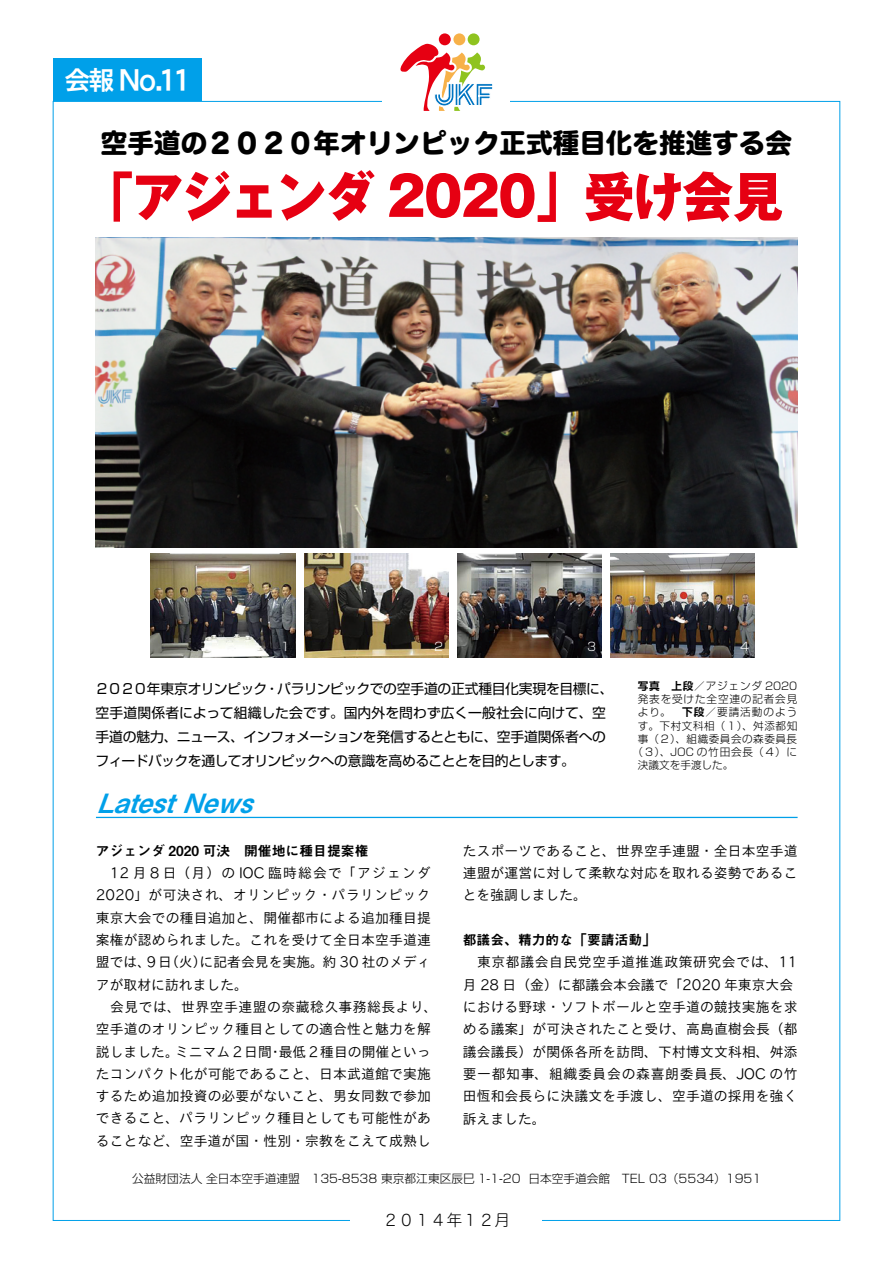
<style>
.page{position:relative;width:893px;height:1263px;background:#fff}
.page>*{position:absolute;margin:0;border:0;box-sizing:border-box;transform-origin:0 0}
.t1{font:800 53.1px "Gothic MB101 Pr 6";letter-spacing:-.03em;color:#e60012;scale:.95 1}
.t2{font:26.55px "Hira Maru Std N W8";color:#000}
.t3{font:italic 26.55px "Midashi Go Pr 6 MB31";color:#00a0e9}
.t4{font:26.55px "TB Go Std B";color:#fff}
.t5{font:15.9px "Hira Maru Std N W2";color:#000}
.t6{font:13.8px/22.4px "TB Go Std L";letter-spacing:.01em;color:#000}
.t7{font:13.8px/24.2px "Shin Go Upr";letter-spacing:-.02em;color:#000}
.t8{font:13.8px "Midashi Go Pr 6 MB31";color:#000}
.t9{font:13.8px "TB Go Std L";letter-spacing:.035em;color:#000}
.t10{font:300 11.7px "Shin Go Pro";color:#000}
.t11{font:300 11.7px "Shin Go Pro";color:#fff}
.t12{font:300 10.65px "Shin Go Pro";letter-spacing:.065em;color:#000}
.t13{font:300 10.65px "Shin Go Pro";letter-spacing:.045em;color:#000}
.t14{font:300 10.65px "Shin Go Pro";letter-spacing:.09em;color:#000}
.t15{font:300 10.65px "Shin Go Pro";color:#000}
.s1{font-family:"Shin Go Pro De";font-weight:700}
</style>
<div class="page">
<svg style="left:400px;top:33px;width:93px;height:78px"></svg>
<div style="left:53px;top:58px;width:149px;height:43px;background:#00a0e9"></div>
<img style="left:96px;top:237px;width:701px;height:310px">
<img style="left:151px;top:554px;width:145px;height:103px">
<img style="left:457px;top:554px;width:145px;height:103px">
<img style="left:610px;top:554px;width:145px;height:103px">
<img style="left:304px;top:554px;width:145px;height:103px">
<hr style="left:96px;top:817px;width:702px;height:1px;background:#00a0e9">
<h2 class="t4" style="left:64px;top:57px;width:129px">会報 No.11</h2>
<h2 class="t2" style="left:101px;top:123px;width:692px">空手道の２０２０年オリンピック正式種目化を推進する会</h2>
<h1 class="t1" style="left:84px;top:152px;width:738px">「アジェンダ 2020」受け会見</h1>
<p class="t11" style="left:280px;top:637px;width:13px">１</p>
<p class="t11" style="left:433px;top:637px;width:13px">２</p>
<p class="t11" style="left:586px;top:637px;width:13px">３</p>
<p class="t7" style="left:95px;top:675px;width:520px">２０２０年東京オリンピック・パラリンピックでの空手道の正式種目化実現を目標に、空手道関係者によって組織した会です。国内外を問わず広く一般社会に向けて、空手道の魅力、ニュース、インフォメーションを発信するとともに、空手道関係者へのフィードバックを通してオリンピックへの意識を高めることとを目的とします。</p>
<h2 class="t3" style="left:97px;top:781px;width:92px">Latest</h2>
<h2 class="t3" style="left:182px;top:781px;width:86px">News</h2>
<p class="t11" style="left:739px;top:637px;width:13px">４</p>
<p class="t12" style="left:638px;top:677px;width:161px"><span class="s1">写真　上段</span>／アジェンダ 2020</p>
<p class="t12" style="left:638px;top:690px;width:161px">発表を受けた全空連の記者会見</p>
<p class="t14" style="left:638px;top:703px;width:161px">より。　<span class="s1">下段</span>／要請活動のよう</p>
<p class="t12" style="left:638px;top:717px;width:161px">す。下村文科相（１）、舛添都知</p>
<p class="t13" style="left:638px;top:730px;width:161px">事（２）、組織委員会の森委員長</p>
<p class="t12" style="left:632px;top:743px;width:166px">（３）、JOC の竹田会長（４）に</p>
<p class="t15" style="left:638px;top:757px;width:97px">決議文を手渡した。</p>
<p class="t8" style="left:96px;top:839px;width:274px">アジェンダ 2020 可決　開催地に種目提案権</p>
<p class="t6" style="left:96px;top:861px;width:336px;text-align:right">　12 月８日（月）の IOC 臨時総会で「アジェンダ<br>2020」が可決され、オリンピック・パラリンピック東京大会での種目追加と、開催都市による追加種目提案権が認められました。これを受けて全日本空手道連に記者会見を実施。約 30 社のメディ</p>
<p class="t6" style="left:96px;top:950px;width:112px">盟では９、 （日火）</p>
<p class="t6" style="left:96px;top:972px;width:154px">アが取材に訪れました。</p>
<p class="t9" style="left:96px;top:995px;width:343px">　会見では、世界空手連盟の奈藏稔久事務総長より、</p>
<p class="t6" style="left:96px;top:1017px;width:336px">空手道のオリンピック種目としての適合性と魅力を解</p>
<p class="t6" style="left:279px;top:1039px;width:154px">最低２種目の開催といっ</p>
<p class="t6" style="left:96px;top:1039px;width:336px">説しました。<br>たコンパクト化が可能であること、日本武道館で実施するため追加投資の必要がないこと、男女同数で参加できること、パラリンピック種目としても可能性があることなど、空手道が国・性別・宗教をこえて成熟し</p>
<p class="t6" style="left:175px;top:1039px;width:98px">ミニマム２日間</p>
<p class="t6" style="left:268px;top:1039px;width:15px">・</p>
<p class="t6" style="left:463px;top:838px;width:336px;text-align:justify">たスポーツであること、世界空手連盟・全日本空手道連盟が運営に対して柔軟な対応を取れる姿勢であることを強調しました。</p>
<p class="t8" style="left:463px;top:929px;width:195px">都議会、精力的な「要請活動「</p>
<p class="t6" style="left:463px;top:950px;width:336px">　東京都議会自民党空手道推進政策研究会では、11月 28 日（金）に都議会本会議で「2020 年東京大会における野球・ソフトボールと空手道の競技実施を求める議案」が可決されたこと受け、高島直樹会長（都議会議長）が関係各所を訪問、下村博文文科相、舛添要一都知事、組織委員会の森喜朗委員長、JOC の竹田恆和会長らに決議文を手渡し、空手道の採用を強く訴えました。</p>
<p class="t10" style="left:132px;top:1169px;width:390px">公益財団法人全日本空手道連盟　135-8538 東京都江東区辰巳 1-1-20</p>
<p class="t10" style="left:528px;top:1169px;width:234px">日本空手道会館　TEL 03)5534(1951</p>
<p class="t5" style="left:383px;top:1208px;width:129px">２０１４年１２月</p>
</div>
